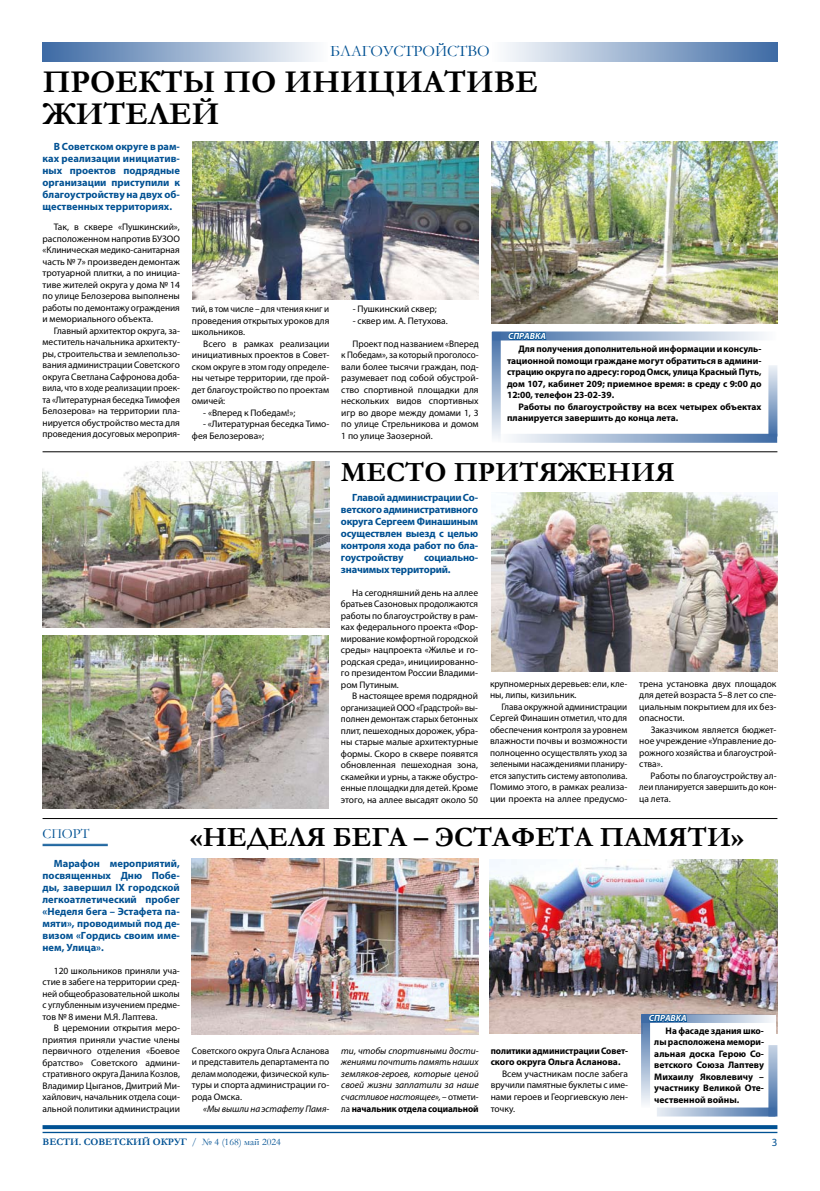
<style>
.page{position:relative;width:820px;height:1191px;background:#fff}
.page>*{position:absolute;margin:0;border:0;box-sizing:border-box;transform-origin:0 0}
.t1{font:700 32px/32px "Garamond";color:#000}
.t2{font:700 28px "Garamond";color:#000}
.t3{font:16px "Garamond";color:#005193}
.t4{font:14px "Garamond";color:#005193}
.t5{font:11px "Myriad Pro";color:#005193}
.t6{font:700 10.5px/12px "Myriad Pro";color:#005193;text-align:justify}
.t7{font:700 10.5px/12px "Myriad Pro";letter-spacing:-.02em;color:#005193}
.t8{font:10px "Garamond";color:#005193}
.t9{font:700 10px "Garamond";color:#005193}
.t10{font:9.5px/11.5px "Myriad Pro";color:#000;text-align:justify}
.t11{font:700 9.5px/11.5px "Myriad Pro";color:#000;text-align:justify}
.t12{font:9.5px/11.5px "Myriad Pro";color:#000;text-align:justify;scale:.96 1}
.t13{font:italic 9.5px/11.5px "Myriad Pro";color:#000;text-align:justify}
.t14{font:700 9.5px/11.5px "Myriad Pro";color:#000;scale:.96 1}
.t15{font:italic 700 9px "Myriad Pro";color:#fff}
.s1{font-style:normal}
.s2{font-weight:700;font-style:normal}
.s3{font-weight:700}
</style>
<div class="page">
<div style="left:492px;top:43px;width:285px;height:19px;background:#4771a9"></div>
<svg style="left:752px;top:1125px;width:25px;height:4px"></svg>
<hr style="left:43px;top:1131px;width:734px;height:2px;background:#005193">
<hr style="left:43px;top:451px;width:734px;height:1px;background:#000">
<hr style="left:43px;top:818px;width:734px;height:1px;background:#000">
<div style="left:492px;top:331px;width:284px;height:9px;background:#f4f6fa"></div>
<div style="left:497px;top:434px;width:279px;height:9px;background:#4771a9"></div>
<svg style="left:768px;top:365px;width:9px;height:71px"></svg>
<img style="left:752px;top:142px;width:25px;height:182px">
<img style="left:752px;top:496px;width:24px;height:175px">
<img style="left:752px;top:859px;width:25px;height:174px">
<div style="left:642px;top:1015px;width:133px;height:103px;background:#fff"></div>
<svg style="left:752px;top:1014px;width:24px;height:9px"></svg>
<div style="left:656px;top:1107px;width:119px;height:9px;background:#547baf"></div>
<svg style="left:768px;top:1045px;width:9px;height:71px"></svg>
<img style="left:42px;top:42px;width:710px;height:1092px">
<hr style="left:43px;top:843px;width:65px;height:1px;background:#005193">
<hr style="left:43px;top:845px;width:65px;height:1px;background:#005193">
<h3 class="t3" style="left:330px;top:40px;width:161px">благоустройство</h3>
<h1 class="t1" style="left:43px;top:66px;width:496px">ПРОЕКТЫ ПО ИНИЦИАТИВЕ<br>ЖИТЕЛЕЙ</h1>
<p class="t6" style="left:43px;top:140px;width:139px;text-indent:11px">В Советском округе в рам&shy;ках реализации инициатив&shy;ных проектов подрядные организации приступили к благоустройству на двух об&shy;щественных территориях.</p>
<p class="t10" style="left:43px;top:221px;width:139px;text-indent:11px">Так, в сквере «Пушкинский», расположенном напротив БУЗОО «Клиническая медико-санитарная часть № 7» произведен демонтаж тротуарной плитки, а по инициа&shy;тиве жителей округа у дома № 14 по улице Белозерова выполнены работы по демонтажу ограждения и мемориального объекта.</p>
<p class="t10" style="left:43px;top:324px;width:139px;text-indent:11px">Главный архитектор округа, за&shy;меститель начальника архитекту&shy;ры, строительства и землепользо&shy;вания администрации Советского округа Светлана Сафронова доба&shy;вила, что в ходе реализации проек&shy;та «Литературная беседка Тимофея Белозерова» на территории пла&shy;нируется обустройство места для проведения досуговых мероприя-</p>
<h3 class="t4" style="left:43px;top:824px;width:30px">СПОРТ</h3>
<p class="t6" style="left:43px;top:856px;width:139px;text-indent:11px">Марафон мероприятий, посвященных Дню Побе&shy;ды, завершил IX городской легкоатлетический пробег «Неделя бега – Эстафета па&shy;мяти», проводимый под де&shy;визом «Гордись своим име&shy;нем, Улица».</p>
<p class="t10" style="left:43px;top:964px;width:139px;text-indent:11px">120 школьников приняли уча&shy;стие в забеге на территории сред&shy;ней общеобразовательной школы с углубленным изучением предме&shy;тов № 8 имени М.Я. Лаптева.</p>
<p class="t10" style="left:43px;top:1022px;width:139px;text-indent:11px">В церемонии открытия меро&shy;приятия приняли участие члены первичного отделения «Боевое братство» Советского админи&shy;стративного округа Данила Козлов, Владимир Цыганов, Дмитрий Ми&shy;хайлович, начальник отдела соци&shy;альной политики администрации</p>
<p class="t12" style="left:192px;top:303px;width:145px">тий, в том числе – для чтения книг и проведения открытых уроков для школьников.</p>
<p class="t10" style="left:192px;top:337px;width:139px;text-indent:11px">Всего в рамках реализации инициативных проектов в Совет&shy;ском округе в этом году определе&shy;ны четыре территории, где прой&shy;дет благоустройство по проектам омичей:</p>
<p class="t10" style="left:203px;top:406px;width:94px">- «Вперед к Победам!»;</p>
<p class="t10" style="left:192px;top:418px;width:139px;text-indent:11px">- «Литературная беседка Тимо&shy;фея Белозерова»;</p>
<p class="t10" style="left:352px;top:303px;width:86px">- Пушкинский сквер;</p>
<p class="t10" style="left:352px;top:314px;width:97px">- сквер им. А. Петухова.</p>
<p class="t10" style="left:341px;top:337px;width:139px;text-indent:11px">Проект под названием «Вперед к Победам», за который проголосо&shy;вали более тысячи граждан, под&shy;разумевает под собой обустрой&shy;ство спортивной площадки для нескольких видов спортивных игр во дворе между домами 1, 3 по улице Стрельникова и домом 1 по улице Заозерной.</p>
<p class="t11" style="left:507px;top:343px;width:256px;text-indent:11px">Для получения дополнительной информации и консуль&shy;тационной помощи граждане могут обратиться в админи&shy;страцию округа по адресу: город Омск, улица Красный Путь, дом 107, кабинет 209; приемное время: в среду с 9:00 до 12:00, телефон 23-02-39.</p>
<p class="t15" style="left:508px;top:330px;width:23px">справка</p>
<p class="t11" style="left:507px;top:400px;width:256px;text-indent:11px">Работы по благоустройству на всех четырех объектах планируется завершить до конца лета.</p>
<h2 class="t2" style="left:340px;top:453px;width:335px">МЕСТО ПРИТЯЖЕНИЯ</h2>
<p class="t6" style="left:341px;top:490px;width:139px;text-indent:11px">Главой администрации Со&shy;ветского административного округа Сергеем Финашиным осуществлен выезд с целью контроля хода работ по бла&shy;гоустройству</p>
<p class="t7" style="left:341px;top:550px;width:139px;text-indent:83px">социально&shy;значимых территорий.</p>
<p class="t10" style="left:341px;top:586px;width:139px;text-indent:11px">На сегодняшний день на аллее братьев Сазоновых продолжаются работы по благоустройству в рам&shy;ках федерального проекта «Фор&shy;мирование комфортной городской среды» нацпроекта «Жилье и го&shy;родская среда», инициированно&shy;го президентом России Владими&shy;ром Путиным.</p>
<p class="t10" style="left:341px;top:690px;width:139px;text-indent:11px">В настоящее время подрядной организацией ООО «Градстрой» вы&shy;полнен демонтаж старых бетонных плит, пешеходных дорожек, убра&shy;ны старые малые архитектурные формы. Скоро в сквере появятся обновленная пешеходная зона, скамейки и урны, а также обустро&shy;енные площадки для детей. Кроме этого, на аллее высадят около 50</p>
<p class="t10" style="left:490px;top:677px;width:138px">крупномерных деревьев: ели, кле&shy;ны, липы, кизильник.</p>
<p class="t12" style="left:490px;top:700px;width:144px;text-indent:11px">Глава окружной администрации Сергей Финашин отметил, что для обеспечения контроля за уровнем влажности почвы и возможности полноценно осуществлять уход за зелеными насаждениями планиру&shy;ется запустить систему автополива.<br>Помимо этого, в рамках реализа&shy;ции проекта на аллее предусмо-</p>
<p class="t10" style="left:639px;top:677px;width:139px">трена установка двух площадок для детей возраста 5–8 лет со спе&shy;циальным покрытием для их без&shy;опасности.</p>
<p class="t10" style="left:639px;top:723px;width:139px;text-indent:11px">Заказчиком является бюджет&shy;ное учреждение «Управление до&shy;рожного хозяйства и благоустрой&shy;ства».</p>
<p class="t10" style="left:639px;top:769px;width:139px;text-indent:11px">Работы по благоустройству ал&shy;леи планируется завершить до кон&shy;ца лета.</p>
<h2 class="t2" style="left:190px;top:818px;width:555px">«НЕДЕЛЯ БЕГА – ЭСТАФЕТА ПАМЯТИ»</h2>
<p class="t10" style="left:192px;top:1044px;width:139px">Советского округа Ольга Асланова и представитель департамента по делам молодежи, физической куль&shy;туры и спорта администрации го&shy;рода Омска.</p>
<p class="t13" style="left:203px;top:1102px;width:127px">«Мы вышли на эстафету Памя-</p>
<p class="t13" style="left:341px;top:1044px;width:139px">ти, чтобы спортивными дости&shy;жениями почтить память наших земляков-героев, которые ценой своей жизни заплатили за наше счастливое настоящее», <span class="s1">– отмети&shy;ла</span> <span class="s2">начальник отдела социальной</span></p>
<p class="t14" style="left:490px;top:1044px;width:144px">политики администрации Совет&shy;ского округа Ольга Асланова.</p>
<p class="t10" style="left:490px;top:1068px;width:139px;text-indent:11px">Всем участникам после забега вручили памятные буклеты с име&shy;нами героев и Георгиевскую лен&shy;точку.</p>
<p class="t15" style="left:648px;top:1012px;width:23px">справка</p>
<p class="t11" style="left:654px;top:1024px;width:111px;text-indent:11px">На фасаде здания шко&shy;лы расположена мемори&shy;альная доска Герою Со&shy;ветского Союза Лаптеву Михаилу Яковлевичу – участнику Великой Оте&shy;чественной войны.</p>
<p class="t9" style="left:43px;top:1135px;width:50px">ВЕСТИ. советский</p>
<p class="t8" style="left:153px;top:1135px;width:129px"><span class="s3">ОКРУГ</span> / № 4 (168) май 2024</p>
<p class="t5" style="left:771px;top:1135px;width:7px">3</p>
</div>
